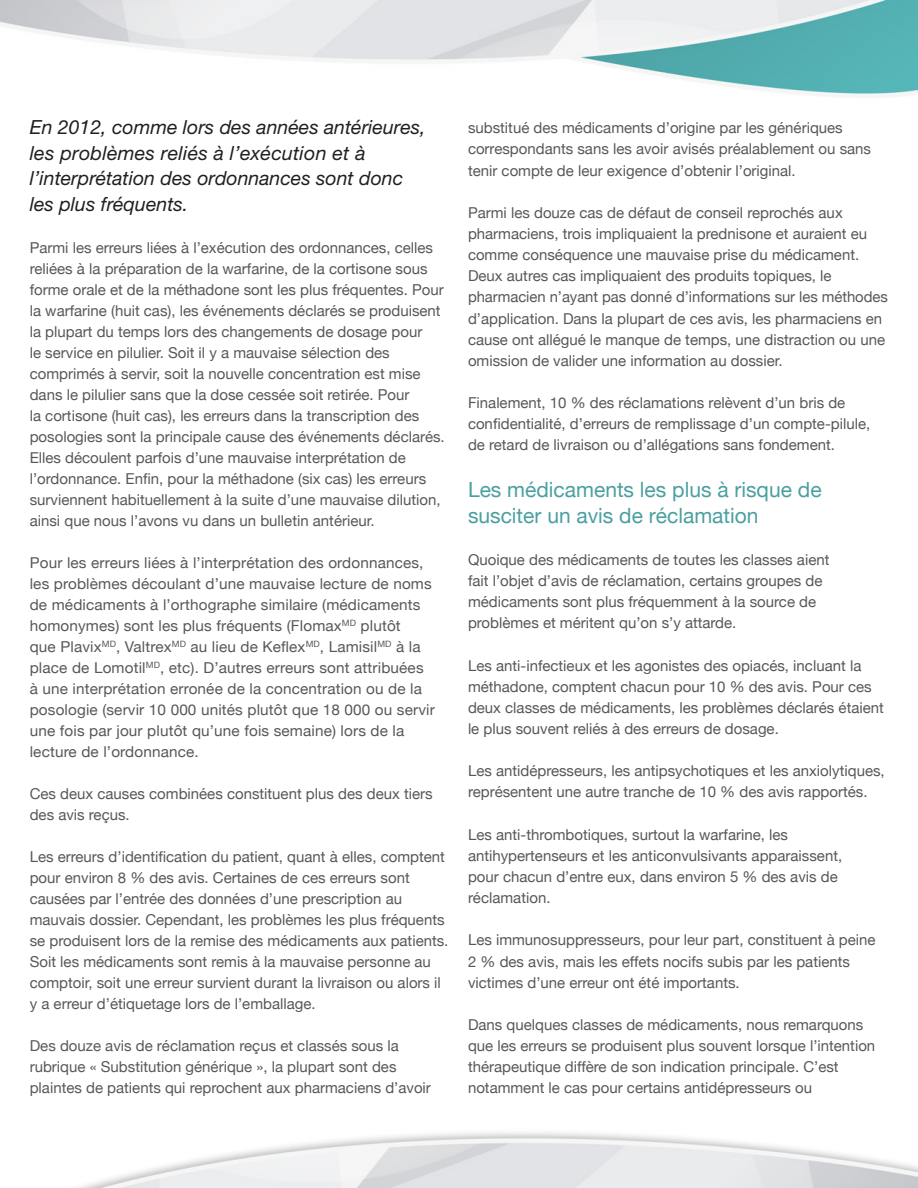
<style>
.page{position:relative;width:918px;height:1188px;background:#fff}
.page>*{position:absolute;margin:0;border:0;box-sizing:border-box;transform-origin:0 0}
.t1{font:21px/25.7px "Helvetica Neue";color:#4b9fa1}
.t2{font:italic 19.5px/25.5px "Helvetica Neue";color:#231f20}
.t3{font:15px/21px "Helvetica Neue";color:#57585a}
</style>
<div class="page">
<img style="left:0;top:0;width:918px;height:1188px">
<p class="t2" style="left:30px;top:114px;width:397px">En 2012, comme lors des années antérieures, les problèmes reliés à l’exécution et à l’interprétation des ordonnances sont donc les plus fréquents.</p>
<p class="t3" style="left:30px;top:237px;width:417px">Parmi les erreurs liées à l’exécution des ordonnances, celles reliées à la préparation de la warfarine, de la cortisone sous forme orale et de la méthadone sont les plus fréquentes. Pour la warfarine (huit cas), les événements déclarés se produisent la plupart du temps lors des changements de dosage pour<br>le service en pilulier. Soit il y a mauvaise sélection des comprimés à servir, soit la nouvelle concentration est mise dans le pilulier sans que la dose cessée soit retirée. Pour<br>la cortisone (huit cas), les erreurs dans la transcription des posologies sont la principale cause des événements déclarés.<br>Elles découlent parfois d’une mauvaise interprétation de l’ordonnance. Enfin, pour la méthadone (six cas) les erreurs surviennent habituellement à la suite d’une mauvaise dilution, ainsi que nous l’avons vu dans un bulletin antérieur.</p>
<p class="t3" style="left:30px;top:552px;width:407px">Pour les erreurs liées à l’interprétation des ordonnances, les problèmes découlant d’une mauvaise lecture de noms de médicaments à l’orthographe similaire (médicaments homonymes) sont les plus fréquents (Flomax<sup>MD</sup> plutôt<br>que Plavix<sup>MD</sup>, Valtrex<sup>MD</sup> au lieu de Keflex<sup>MD</sup>, Lamisil<sup>MD</sup> à la place de Lomotil<sup>MD</sup>, etc). D’autres erreurs sont attribuées à une interprétation erronée de la concentration ou de la posologie (servir 10 000 unités plutôt que 18 000 ou servir une fois par jour plutôt qu’une fois semaine) lors de la lecture de l’ordonnance.</p>
<p class="t3" style="left:30px;top:783px;width:404px">Ces deux causes combinées constituent plus des deux tiers des avis reçus.</p>
<p class="t3" style="left:30px;top:846px;width:420px">Les erreurs d’identification du patient, quant à elles, comptent pour environ 8 % des avis. Certaines de ces erreurs sont causées par l’entrée des données d’une prescription au mauvais dossier. Cependant, les problèmes les plus fréquents se produisent lors de la remise des médicaments aux patients.<br>Soit les médicaments sont remis à la mauvaise personne au comptoir, soit une erreur survient durant la livraison ou alors il y a erreur d’étiquetage lors de l’emballage.</p>
<p class="t3" style="left:30px;top:1035px;width:403px">Des douze avis de réclamation reçus et classés sous la rubrique « Substitution générique », la plupart sont des plaintes de patients qui reprochent aux pharmaciens d’avoir</p>
<p class="t3" style="left:468px;top:117px;width:405px">substitué des médicaments d’origine par les génériques correspondants sans les avoir avisés préalablement ou sans tenir compte de leur exigence d’obtenir l’original.</p>
<p class="t3" style="left:468px;top:202px;width:421px">Parmi les douze cas de défaut de conseil reprochés aux pharmaciens, trois impliquaient la prednisone et auraient eu comme conséquence une mauvaise prise du médicament.<br>Deux autres cas impliquaient des produits topiques, le pharmacien n’ayant pas donné d’informations sur les méthodes d’application. Dans la plupart de ces avis, les pharmaciens en cause ont allégué le manque de temps, une distraction ou une omission de valider une information au dossier.</p>
<p class="t3" style="left:468px;top:392px;width:404px">Finalement, 10 % des réclamations relèvent d’un bris de confidentialité, d’erreurs de remplissage d’un compte-pilule, de retard de livraison ou d’allégations sans fondement.</p>
<p class="t1" style="left:468px;top:477px;width:355px">Les médicaments les plus à risque de susciter un avis de réclamation</p>
<p class="t3" style="left:468px;top:549px;width:363px">Quoique des médicaments de toutes les classes aient fait l’objet d’avis de réclamation, certains groupes de médicaments sont plus fréquemment à la source de problèmes et méritent qu’on s’y attarde.</p>
<p class="t3" style="left:468px;top:655px;width:417px">Les anti-infectieux et les agonistes des opiacés, incluant la méthadone, comptent chacun pour 10 % des avis. Pour ces deux classes de médicaments, les problèmes déclarés étaient le plus souvent reliés à des erreurs de dosage.</p>
<p class="t3" style="left:468px;top:760px;width:418px">Les antidépresseurs, les antipsychotiques et les anxiolytiques, représentent une autre tranche de 10 % des avis rapportés.</p>
<p class="t3" style="left:468px;top:824px;width:376px">Les anti-thrombotiques, surtout la warfarine, les antihypertenseurs et les anticonvulsivants apparaissent, pour chacun d’entre eux, dans environ 5 % des avis de réclamation.</p>
<p class="t3" style="left:468px;top:929px;width:409px">Les immunosuppresseurs, pour leur part, constituent à peine<br>2 % des avis, mais les effets nocifs subis par les patients victimes d’une erreur ont été importants.</p>
<p class="t3" style="left:468px;top:1014px;width:409px">Dans quelques classes de médicaments, nous remarquons que les erreurs se produisent plus souvent lorsque l’intention thérapeutique diffère de son indication principale. C’est notamment le cas pour certains antidépresseurs ou</p>
</div>
